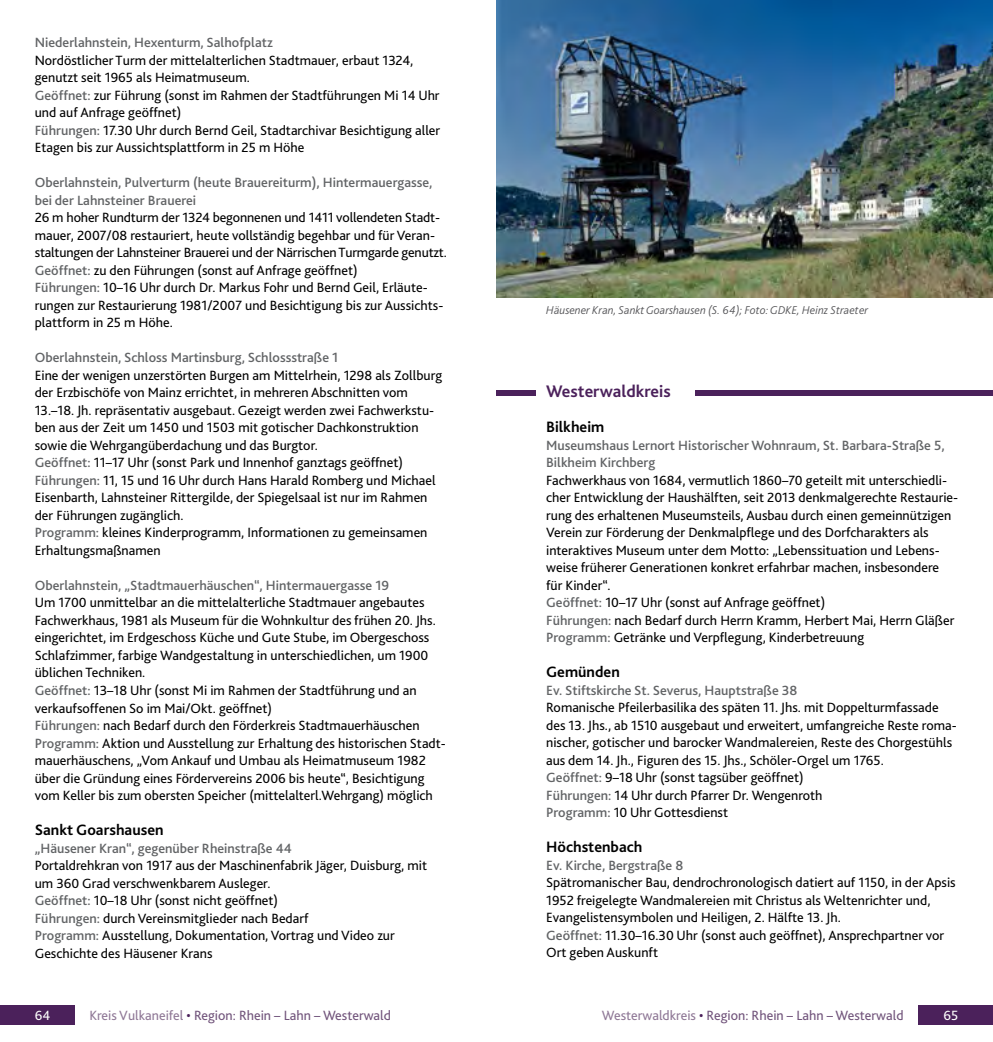
<style>
.page{position:relative;width:993px;height:1042px;background:#fff}
.page>*{position:absolute;margin:0;border:0;box-sizing:border-box;transform-origin:0 0}
.Ü_Landkreis_2016-3{font:700 17.5px "Bliss 2";color:#4b215b}
.ortsname_2016{font:700 15.75px "Bliss 2";color:#000}
.öffn-führ-prog{font:14px/17.5px "Bliss 2";color:#000}
.adresse_2016{font:500 14px/17.5px "Bliss 2";color:#626466}
.t1{font:14px "Bliss 2";color:#71547b}
.öffn-führ-prog-2{font:500 14px/17.5px "Bliss 2";color:#626466}
.t2{font:14px "Bliss 2";color:#fff}
.bildunterzeile_2016{font:italic 300 11.9px "Bliss 2";color:#58585b}
.s1{font-weight:500;color:#626466}
.s2{color:#8f7896}
.s3{color:#4b215b}
</style>
<div class="page">
<div style="left:918px;top:1005px;width:74px;height:19px;background:#4b215b"></div>
<div style="left:0;top:1005px;width:74px;height:19px;background:#4b215b"></div>
<img style="left:496px;top:0;width:496px;height:298px">
<div style="left:496px;top:390px;width:40px;height:6px;background:#4b215b"></div>
<div style="left:695px;top:390px;width:297px;height:6px;background:#4b215b"></div>
<p class="adresse_2016" style="left:35px;top:34px;width:239px">Niederlahnstein, Hexenturm, Salhofplatz</p>
<p class="öffn-führ-prog" style="left:35px;top:51px;width:380px">Nordöstlicher Turm der mittelalterlichen Stadtmauer, erbaut 1324, genutzt seit 1965 als Heimatmuseum.</p>
<p class="öffn-führ-prog" style="left:35px;top:86px;width:406px"><span class="s1">Geöffnet:</span> zur Führung (sonst im Rahmen der Stadtführungen Mi 14 Uhr und auf Anfrage geöffnet)</p>
<p class="öffn-führ-prog" style="left:35px;top:121px;width:407px"><span class="s1">Führungen:</span> 17.30 Uhr durch Bernd Geil, Stadtarchivar Besichtigung aller<br>Etagen bis zur Aussichtsplattform in 25 m Höhe</p>
<p class="adresse_2016" style="left:35px;top:174px;width:399px">Oberlahnstein, Pulverturm (heute Brauereiturm), Hintermauergasse, bei der Lahnsteiner Brauerei</p>
<p class="öffn-führ-prog" style="left:35px;top:209px;width:413px">26 m hoher Rundturm der 1324 begonnenen und 1411 vollendeten Stadt&shy;mauer, 2007/08 restauriert, heute vollständig begehbar und für Veran&shy;staltungen der Lahnsteiner Brauerei und der Närrischen Turmgarde genutzt.</p>
<p class="öffn-führ-prog" style="left:35px;top:261px;width:324px"><span class="s1">Geöffnet:</span> zu den Führungen (sonst auf Anfrage geöffnet)</p>
<p class="öffn-führ-prog" style="left:35px;top:279px;width:410px"><span class="s1">Führungen:</span> 10–16 Uhr durch Dr. Markus Fohr und Bernd Geil, Erläute&shy;rungen zur Restaurierung 1981/2007 und Besichtigung bis zur Aussichts&shy;plattform in 25 m Höhe.</p>
<p class="adresse_2016" style="left:35px;top:349px;width:305px">Oberlahnstein, Schloss Martinsburg, Schlossstraße 1</p>
<p class="öffn-führ-prog" style="left:35px;top:366px;width:409px">Eine der wenigen unzerstörten Burgen am Mittelrhein, 1298 als Zollburg der Erzbischöfe von Mainz errichtet, in mehreren Abschnitten vom 13.–18. Jh. repräsentativ ausgebaut. Gezeigt werden zwei Fachwerkstu&shy;ben aus der Zeit um 1450 und 1503 mit gotischer Dachkonstruktion sowie die Wehrgangüberdachung und das Burgtor.</p>
<p class="öffn-führ-prog" style="left:35px;top:454px;width:370px"><span class="s1">Geöffnet:</span> 11–17 Uhr (sonst Park und Innenhof ganztags geöffnet)</p>
<p class="öffn-führ-prog" style="left:35px;top:471px;width:402px"><span class="s1">Führungen:</span> 11, 15 und 16 Uhr durch Hans Harald Romberg und Michael<br>Eisenbarth, Lahnsteiner Rittergilde, der Spiegelsaal ist nur im Rahmen der Führungen zugänglich.</p>
<p class="öffn-führ-prog" style="left:35px;top:524px;width:394px"><span class="s1">Programm:</span> kleines Kinderprogramm, Informationen zu gemeinsamen<br>Erhaltungsmaßnamen</p>
<p class="adresse_2016" style="left:35px;top:576px;width:356px">Oberlahnstein, „Stadtmauerhäuschen“, Hintermauergasse 19</p>
<p class="öffn-führ-prog" style="left:35px;top:594px;width:402px">Um 1700 unmittelbar an die mittelalterliche Stadtmauer angebautes Fachwerkhaus, 1981 als Museum für die Wohnkultur des frühen 20. Jhs. eingerichtet, im Erdgeschoss Küche und Gute Stube, im Obergeschoss Schlafzimmer, farbige Wandgestaltung in unterschiedlichen, um 1900 üblichen Techniken.</p>
<p class="öffn-führ-prog" style="left:35px;top:681px;width:383px"><span class="s1">Geöffnet:</span> 13–18 Uhr (sonst Mi im Rahmen der Stadtführung und an verkaufsoffenen So im Mai/Okt. geöffnet)</p>
<p class="öffn-führ-prog" style="left:35px;top:716px;width:386px"><span class="s1">Führungen:</span> nach Bedarf durch den Förderkreis Stadtmauerhäuschen</p>
<p class="öffn-führ-prog" style="left:35px;top:734px;width:412px"><span class="s1">Programm:</span> Aktion und Ausstellung zur Erhaltung des historischen Stadt&shy;mauerhäuschens, „Vom Ankauf und Umbau als Heimatmuseum 1982 über die Gründung eines Fördervereins 2006 bis heute“, Besichtigung vom Keller bis zum obersten Speicher (mittelalterl.Wehrgang) möglich</p>
<p class="ortsname_2016" style="left:35px;top:820px;width:130px">Sankt Goarshausen</p>
<p class="adresse_2016" style="left:35px;top:839px;width:258px">„Häusener Kran“, gegenüber Rheinstraße 44</p>
<p class="öffn-führ-prog" style="left:35px;top:856px;width:394px">Portaldrehkran von 1917 aus der Maschinenfabrik Jäger, Duisburg, mit um 360 Grad verschwenkbarem Ausleger.</p>
<p class="öffn-führ-prog" style="left:35px;top:891px;width:245px"><span class="s1">Geöffnet:</span> 10–18 Uhr (sonst nicht geöffnet)</p>
<p class="öffn-führ-prog" style="left:35px;top:909px;width:275px"><span class="s1">Führungen:</span> durch Vereinsmitglieder nach Bedarf</p>
<p class="öffn-führ-prog" style="left:35px;top:926px;width:361px"><span class="s1">Programm:</span> Ausstellung, Dokumentation, Vortrag und Video zur<br>Geschichte des Häusener Krans</p>
<p class="bildunterzeile_2016" style="left:546px;top:302px;width:323px">Häusener Kran, Sankt Goarshausen (S. 64); Foto: GDKE, Heinz Straeter</p>
<p class="Ü_Landkreis_2016-3" style="left:546px;top:381px;width:126px">Westerwaldkreis</p>
<p class="ortsname_2016" style="left:546px;top:417px;width:60px">Bilkheim</p>
<p class="öffn-führ-prog-2" style="left:546px;top:436px;width:400px">Museumshaus Lernort Historischer Wohnraum, St. Barbara-Straße 5,<br>Bilkheim Kirchberg</p>
<p class="öffn-führ-prog" style="left:546px;top:471px;width:413px">Fachwerkhaus von 1684, vermutlich 1860–70 geteilt mit unterschiedli&shy;cher Entwicklung der Haushälften, seit 2013 denkmalgerechte Restaurie&shy;rung des erhaltenen Museumsteils, Ausbau durch einen gemeinnützigen Verein zur Förderung der Denkmalpflege und des Dorfcharakters als interaktives Museum unter dem Motto: „Lebenssituation und Lebens&shy;weise früherer Generationen konkret erfahrbar machen, insbesondere für Kinder“.</p>
<p class="öffn-führ-prog" style="left:546px;top:593px;width:280px"><span class="s1">Geöffnet:</span> 10–17 Uhr (sonst auf Anfrage geöffnet)</p>
<p class="öffn-führ-prog" style="left:546px;top:611px;width:409px"><span class="s1">Führungen:</span> nach Bedarf durch Herrn Kramm, Herbert Mai, Herrn Gläßer</p>
<p class="öffn-führ-prog" style="left:546px;top:628px;width:319px"><span class="s1">Programm:</span> Getränke und Verpflegung, Kinderbetreuung</p>
<p class="ortsname_2016" style="left:546px;top:662px;width:75px">Gemünden</p>
<p class="adresse_2016" style="left:546px;top:681px;width:253px">Ev. Stiftskirche St. Severus, Hauptstraße 38</p>
<p class="öffn-führ-prog" style="left:546px;top:698px;width:412px">Romanische Pfeilerbasilika des späten 11. Jhs. mit Doppelturmfassade des 13. Jhs., ab 1510 ausgebaut und erweitert, umfangreiche Reste roma&shy;nischer, gotischer und barocker Wandmalereien, Reste des Chorgestühls aus dem 14. Jh., Figuren des 15. Jhs., Schöler-Orgel um 1765.</p>
<p class="öffn-führ-prog" style="left:546px;top:768px;width:259px"><span class="s1">Geöffnet:</span> 9–18 Uhr (sonst tagsüber geöffnet)</p>
<p class="öffn-führ-prog" style="left:546px;top:786px;width:278px"><span class="s1">Führungen:</span> 14 Uhr durch Pfarrer Dr. Wengenroth</p>
<p class="öffn-führ-prog" style="left:546px;top:803px;width:183px"><span class="s1">Programm:</span> 10 Uhr Gottesdienst</p>
<p class="ortsname_2016" style="left:546px;top:837px;width:98px">Höchstenbach</p>
<p class="adresse_2016" style="left:546px;top:856px;width:139px">Ev. Kirche, Bergstraße 8</p>
<p class="öffn-führ-prog" style="left:546px;top:873px;width:411px">Spätromanischer Bau, dendrochronologisch datiert auf 1150, in der Apsis<br>1952 freigelegte Wandmalereien mit Christus als Weltenrichter und,<br>Evangelistensymbolen und Heiligen, 2. Hälfte 13. Jh.</p>
<p class="öffn-führ-prog" style="left:546px;top:926px;width:399px"><span class="s1">Geöffnet:</span> 11.30–16.30 Uhr (sonst auch geöffnet), Ansprechpartner vor<br>Ort geben Auskunft</p>
<p class="t2" style="left:35px;top:1006px;width:17px">64</p>
<p class="t1" style="left:89px;top:1006px;width:303px"><span class="s2">Kreis Vulkaneifel</span> <span class="s3">•</span> Region: Rhein – Lahn – Westerwald</p>
<p class="t1" style="left:601px;top:1006px;width:303px"><span class="s2">Westerwaldkreis</span> <span class="s3">•</span> Region: Rhein – Lahn – Westerwald</p>
<p class="t2" style="left:943px;top:1006px;width:16px">65</p>
</div>
